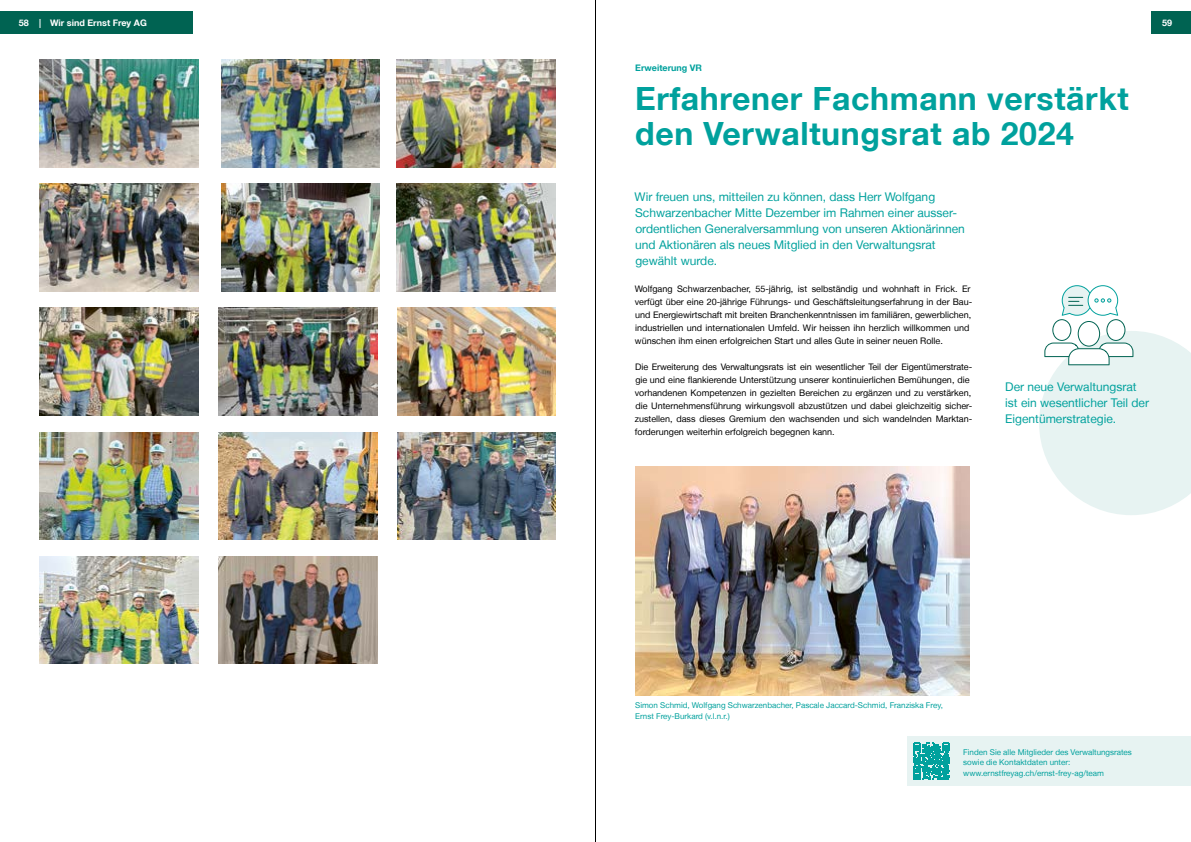
<style>
.page{position:relative;width:1191px;height:842px;background:#fff}
.page>*{position:absolute;margin:0;border:0;box-sizing:border-box;transform-origin:0 0}
.t1{font:700 32px/35px "Helvetica Neue LT";letter-spacing:.02em;color:#00a19d}
.t2{font:12px/16px "Helvetica Neue LT";color:#00a19d}
.t3{font:9px/13px "Helvetica Neue LT";color:#000}
.t4{font:700 9px "Helvetica Neue LT";color:#fff}
.t5{font:700 9px "Helvetica Neue LT";color:#00a19d}
.t6{font:8px/10.5px "Helvetica Neue LT";color:#00a19d}
</style>
<div class="page">
<img style="left:221px;top:60px;width:159px;height:107px">
<img style="left:40px;top:184px;width:158px;height:107px">
<img style="left:40px;top:432px;width:158px;height:108px">
<img style="left:218px;top:432px;width:159px;height:108px">
<img style="left:397px;top:308px;width:159px;height:108px">
<img style="left:397px;top:60px;width:159px;height:107px">
<img style="left:218px;top:556px;width:159px;height:108px">
<img style="left:40px;top:308px;width:158px;height:108px">
<img style="left:221px;top:184px;width:159px;height:107px">
<img style="left:397px;top:184px;width:159px;height:107px">
<img style="left:218px;top:308px;width:159px;height:108px">
<img style="left:40px;top:60px;width:158px;height:107px">
<img style="left:397px;top:432px;width:159px;height:108px">
<img style="left:40px;top:556px;width:158px;height:108px">
<img style="left:635px;top:467px;width:334px;height:229px">
<svg style="left:1039px;top:285px;width:152px;height:230px"></svg>
<div style="left:907px;top:736px;width:284px;height:50px;background:#e7f3f2"></div>
<svg style="left:913px;top:743px;width:36px;height:36px"></svg>
<div style="left:0;top:11px;width:193px;height:23px;background:#006352"></div>
<div style="left:1151px;top:11px;width:40px;height:23px;background:#006352"></div>
<hr style="left:595px;top:0;width:1px;height:842px;background:#000">
<p class="t4" style="left:19px;top:17px;width:130px">58 | Wir sind Ernst Frey AG</p>
<p class="t4" style="left:1162px;top:17px;width:12px">59</p>
<p class="t5" style="left:635px;top:62px;width:68px">Erweiterung VR</p>
<h1 class="t1" style="left:635px;top:80px;width:495px">Erfahrener Fachmann verstärkt den Verwaltungsrat ab 2024</h1>
<p class="t2" style="left:634px;top:188px;width:332px">Wir freuen uns, mitteilen zu können, dass Herr Wolfgang Schwarzenbacher Mitte Dezember im Rahmen einer ausser&shy;ordentlichen Generalversammlung von unseren Aktionärinnen und Aktionären als neues Mitglied in den Verwaltungsrat gewählt wurde.</p>
<p class="t3" style="left:635px;top:282px;width:339px">Wolfgang Schwarzenbacher, 55-jährig, ist selbständig und wohnhaft in Frick. Er verfügt über eine 20-jährige Führungs- und Geschäftsleitungserfahrung in der Bau&shy;und Energiewirtschaft mit breiten Branchenkenntnissen im familiären, gewerblichen, industriellen und internationalen Umfeld. Wir heissen ihn herzlich willkommen und wünschen ihm einen erfolgreichen Start und alles Gute in seiner neuen Rolle.</p>
<p class="t3" style="left:635px;top:360px;width:339px">Die Erweiterung des Verwaltungsrats ist ein wesentlicher Teil der Eigentümerstrate&shy;gie und eine flankierende Unterstützung unserer kontinuierlichen Bemühungen, die vorhandenen Kompetenzen in gezielten Bereichen zu ergänzen und zu verstärken, die Unternehmensführung wirkungsvoll abzustützen und dabei gleichzeitig sicher&shy;zustellen, dass dieses Gremium den wachsenden und sich wandelnden Marktan&shy;forderungen weiterhin erfolgreich begegnen kann.</p>
<h2 class="t2" style="left:1005px;top:379px;width:145px">Der neue Verwaltungsrat ist ein wesentlicher Teil der<br>Eigentümerstrategie.</h2>
<p class="t6" style="left:635px;top:699px;width:309px;line-height:11px">Simon Schmid, Wolfgang Schwarzenbacher, Pascale Jaccard-Schmid, Franziska Frey,<br>Ernst Frey-Burkard (v.l.n.r.)</p>
<p class="t6" style="left:963px;top:746px;width:170px">Finden Sie alle Mitglieder des Verwaltungsrates sowie die Kontaktdaten unter: www.ernstfreyag.ch/ernst-frey-ag/team</p>
</div>
